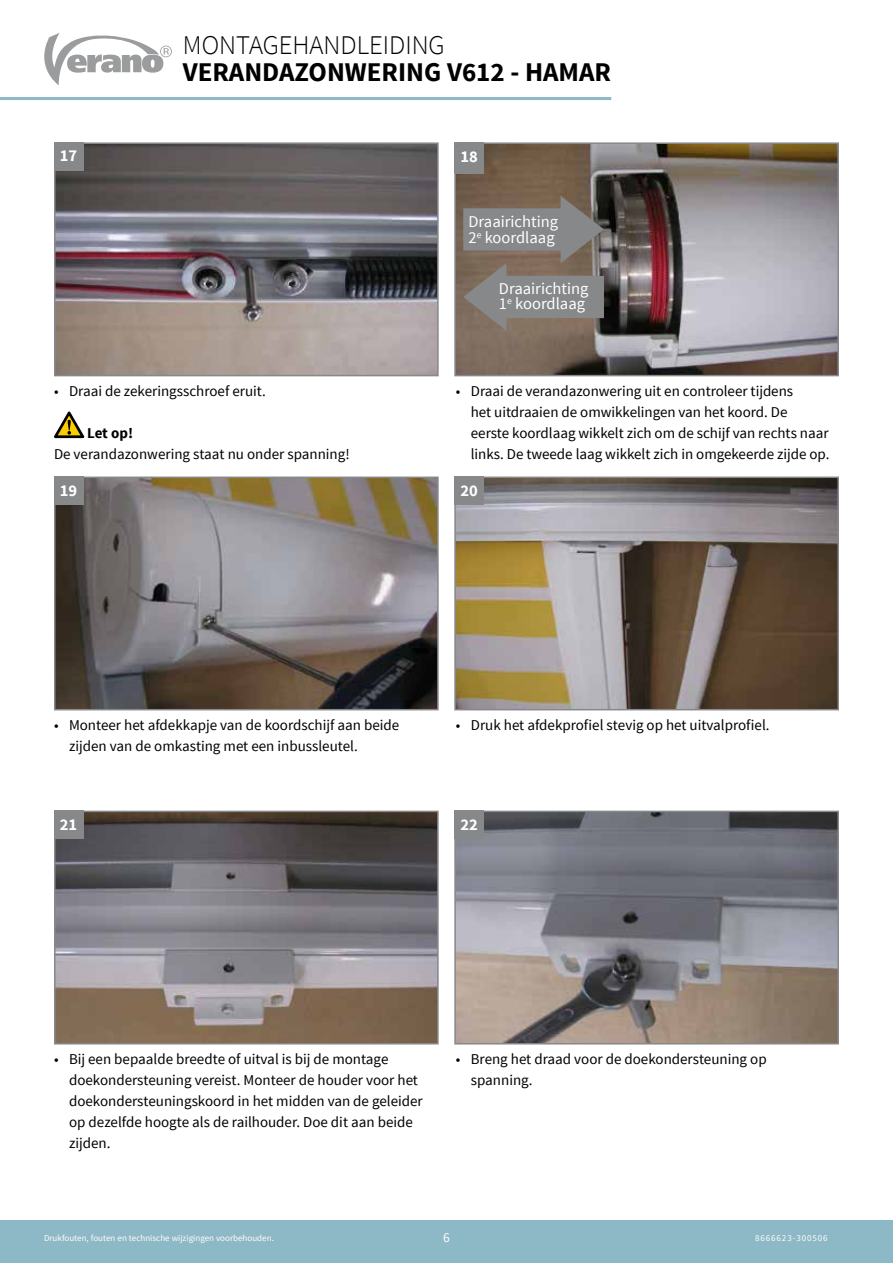
<style>
.page{position:relative;width:893px;height:1263px;background:#fff}
.page>*{position:absolute;margin:0;border:0;box-sizing:border-box;transform-origin:0 0}
.t1{font:700 27px "Source Sans Pro";color:#000}
.t2{font:300 27px "Source Sans Pro";color:#000}
.t3{font:16.5px/16.5px "Source Sans Pro";color:#fff}
.t4{font:700 16.5px "Source Sans Pro";color:#fff}
.t5{font:15px/21px "Source Sans Pro";color:#000}
.t6{font:700 15px "Source Sans Pro";color:#000}
.t7{font:13.5px "Source Sans Pro";color:#fff}
.t8{font:9px "Source Sans Pro";color:#fff}
.t9{font:9px "Source Sans Pro";letter-spacing:.1em;color:#fff}
</style>
<div class="page">
<svg style="left:44px;top:33px;width:128px;height:52px"></svg>
<hr style="left:0;top:97px;width:611px;height:3px;background:#8db8c5">
<div style="left:0;top:1220px;width:893px;height:43px;background:#8db8c5"></div>
<img style="left:57px;top:145px;width:379px;height:228px">
<div style="left:54px;top:142px;width:385px;height:234px;border:2px solid #87888a"></div>
<div style="left:54px;top:142px;width:29px;height:29px;background:#87888a"></div>
<img style="left:457px;top:145px;width:379px;height:228px">
<div style="left:454px;top:142px;width:385px;height:234px;border:2px solid #87888a"></div>
<div style="left:454px;top:142px;width:30px;height:32px;background:#87888a"></div>
<img style="left:57px;top:814px;width:379px;height:227px">
<div style="left:54px;top:811px;width:385px;height:233px;border:2px solid #87888a"></div>
<div style="left:54px;top:811px;width:29px;height:28px;background:#87888a"></div>
<img style="left:457px;top:814px;width:379px;height:227px">
<div style="left:454px;top:811px;width:385px;height:233px;border:2px solid #87888a"></div>
<div style="left:454px;top:811px;width:30px;height:28px;background:#87888a"></div>
<img style="left:457px;top:479px;width:379px;height:228px">
<div style="left:454px;top:476px;width:385px;height:234px;border:2px solid #87888a"></div>
<div style="left:454px;top:476px;width:30px;height:29px;background:#87888a"></div>
<img style="left:57px;top:479px;width:379px;height:228px">
<div style="left:54px;top:476px;width:385px;height:234px;border:2px solid #87888a"></div>
<div style="left:54px;top:476px;width:29px;height:29px;background:#87888a"></div>
<svg style="left:54px;top:411px;width:30px;height:27px"></svg>
<svg style="left:463px;top:196px;width:141px;height:135px;background:#817b76"></svg>
<h1 class="t2" style="left:183px;top:29px;width:263px">MONTAGEHANDLEIDING</h1>
<h1 class="t1" style="left:183px;top:55px;width:430px">VERANDAZONWERING V612 - HAMAR</h1>
<p class="t4" style="left:60px;top:145px;width:19px">17</p>
<p class="t4" style="left:460px;top:146px;width:19px">18</p>
<p class="t5" style="left:54px;top:381px;width:213px">• Draai de zekeringsschroef eruit.</p>
<p class="t6" style="left:87px;top:423px;width:47px">Let op!</p>
<p class="t5" style="left:54px;top:444px;width:297px">De verandazonwering staat nu onder spanning!</p>
<p class="t3" style="left:468px;top:213px;width:91px">Draairichting<br>2<sup>e</sup> koordlaag</p>
<p class="t3" style="left:499px;top:282px;width:91px;line-height:15px">Draairichting<br>1<sup>e</sup> koordlaag</p>
<p class="t5" style="left:471px;top:381px;width:360px;text-indent:-15px">• Draai de verandazonwering uit en controleer tijdens<br>het uitdraaien de omwikkelingen van het koord. De eerste koordlaag wikkelt zich om de schijf van rechts naar links. De tweede laag wikkelt zich in omgekeerde zijde op.</p>
<p class="t4" style="left:60px;top:479px;width:19px">1 92</p>
<p class="t4" style="left:460px;top:479px;width:19px">20</p>
<p class="t5" style="left:69px;top:715px;width:332px;text-indent:-15px">• Monteer het afdekkapje van de koordschijf aan beide zijden van de omkasting met een inbussleutel.</p>
<p class="t5" style="left:456px;top:715px;width:315px">• Druk het afdekprofiel stevig op het uitvalprofiel.</p>
<p class="t4" style="left:60px;top:813px;width:19px">21</p>
<p class="t4" style="left:460px;top:813px;width:19px">22</p>
<p class="t5" style="left:69px;top:1049px;width:355px;text-indent:-15px">• Bij een bepaalde breedte of uitval is bij de montage doekondersteuning vereist. Monteer de houder voor het doekondersteuningskoord in het midden van de geleider op dezelfde hoogte als de railhouder. Doe dit aan beide zijden.</p>
<p class="t5" style="left:471px;top:1049px;width:297px;text-indent:-15px">• Breng het draad voor de doekondersteuning op spanning.</p>
<p class="t8" style="left:44px;top:1233px;width:231px">Drukfouten, fouten en technische wijzigingen voorbehouden.</p>
<p class="t7" style="left:443px;top:1229px;width:8px">6</p>
<p class="t9" style="left:755px;top:1233px;width:74px">8666623-300506</p>
</div>
